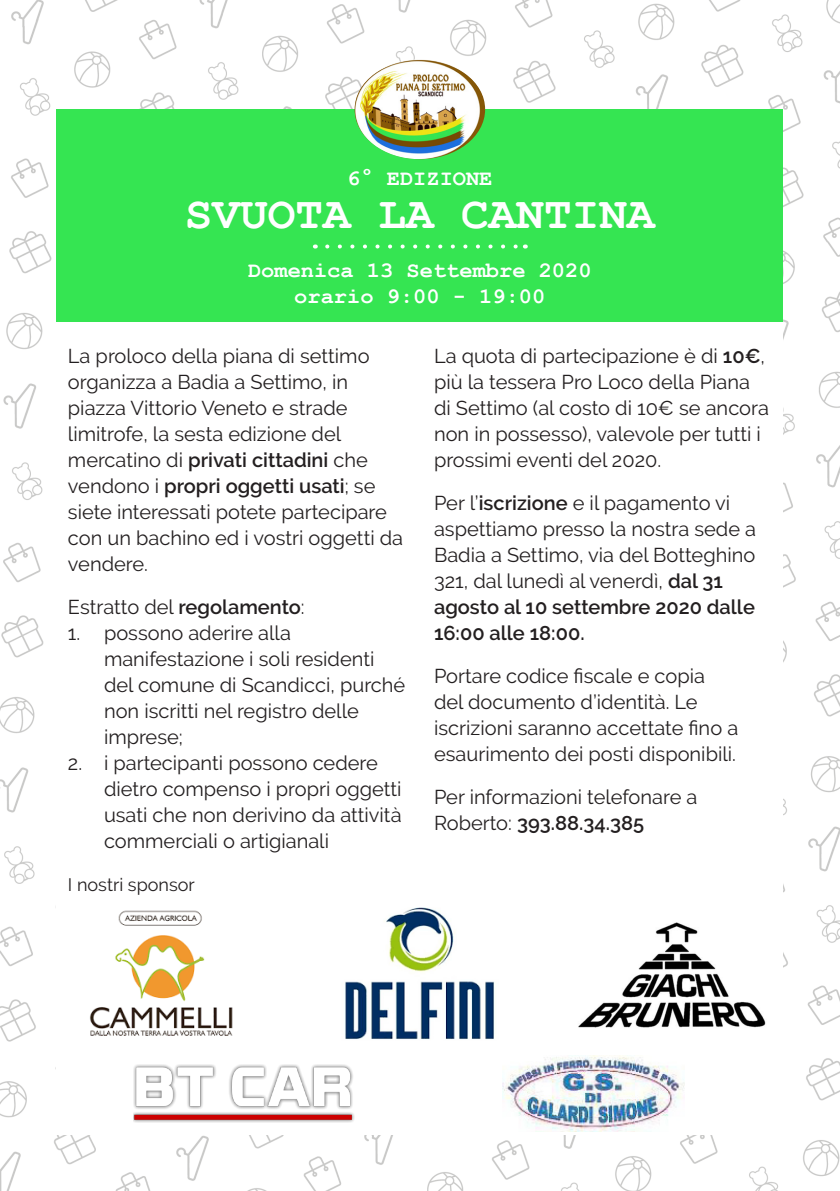
<style>
.page{position:relative;width:840px;height:1191px;background:#fff}
.page>*{position:absolute;margin:0;border:0;box-sizing:border-box;transform-origin:0 0}
.t1{font:700 46px "Courier New";color:#fff}
.t2{font:700 22px "Courier New";color:#fff}
.t3{font:20px/26px "Raleway";color:#231f20}
.t4{font:18px "Raleway";color:#231f20}
.s1{font-weight:600}
</style>
<div class="page">
<img style="left:0;top:0;width:839px;height:1191px">
<div style="left:57px;top:247px;width:725px;height:887px;background:#fff"></div>
<div style="left:57px;top:110px;width:725px;height:212px;background:#35e552"></div>
<img style="left:90px;top:910px;width:143px;height:126px">
<img style="left:345px;top:907px;width:150px;height:133px">
<img style="left:133px;top:1065px;width:221px;height:57px">
<img style="left:502px;top:1056px;width:183px;height:75px">
<img style="left:578px;top:922px;width:188px;height:106px">
<svg style="left:327px;top:244px;width:191px;height:4px"></svg>
<img style="left:354px;top:59px;width:131px;height:100px">
<p class="t2" style="left:347px;top:165px;width:147px">6° EDIZIONE</p>
<p class="t1" style="left:185px;top:185px;width:471px">SVUOTA LA CANTINA</p>
<p class="t2" style="left:248px;top:257px;width:345px">Domenica 13 Settembre 2020</p>
<p class="t2" style="left:294px;top:283px;width:252px">orario 9:00 - 19:00</p>
<p class="t3" style="left:68px;top:343px;width:336px">La proloco della piana di settimo organizza a Badia a Settimo, in piazza Vittorio Veneto e strade limitrofe, la sesta edizione del mercatino di <span class="s1">privati cittadini</span> che vendono i <span class="s1">propri oggetti usati</span>; se siete interessati potete partecipare con un bachino ed i vostri oggetti da vendere.</p>
<p class="t3" style="left:68px;top:594px;width:238px">Estratto del <span class="s1">regolamento</span>:</p>
<p class="t3" style="left:104px;top:620px;width:302px;text-indent:-36px">1. possono aderire alla manifestazione i soli residenti del comune di Scandicci, purché non iscritti nel registro delle imprese;</p>
<p class="t3" style="left:104px;top:750px;width:299px;text-indent:-36px">2. i partecipanti possono cedere dietro compenso i propri oggetti usati che non derivino da attività commerciali o artigianali</p>
<p class="t4" style="left:68px;top:874px;width:128px">I nostri sponsor</p>
<p class="t3" style="left:434px;top:343px;width:336px">La quota di partecipazione è di <span class="s1">10€</span>, più la tessera Pro Loco della Piana di Settimo (al costo di 10€ se ancora non in possesso), valevole per tutti i prossimi eventi del 2020.</p>
<p class="t3" style="left:434px;top:490px;width:323px">Per l’<span class="s1">iscrizione</span> e il pagamento vi aspettiamo presso la nostra sede a<br>Badia a Settimo, via del Botteghino<br>321, dal lunedì al venerdì, <span class="s1">dal 31 agosto al 10 settembre 2020 dalle<br>16:00 alle 18:00.</span></p>
<p class="t3" style="left:434px;top:663px;width:305px">Portare codice fiscale e copia del documento d’identità. Le iscrizioni saranno accettate fino a esaurimento dei posti disponibili.</p>
<p class="t3" style="left:434px;top:784px;width:265px">Per informazioni telefonare a<br>Roberto: <span class="s1">393.88.34.385</span></p>
</div>
